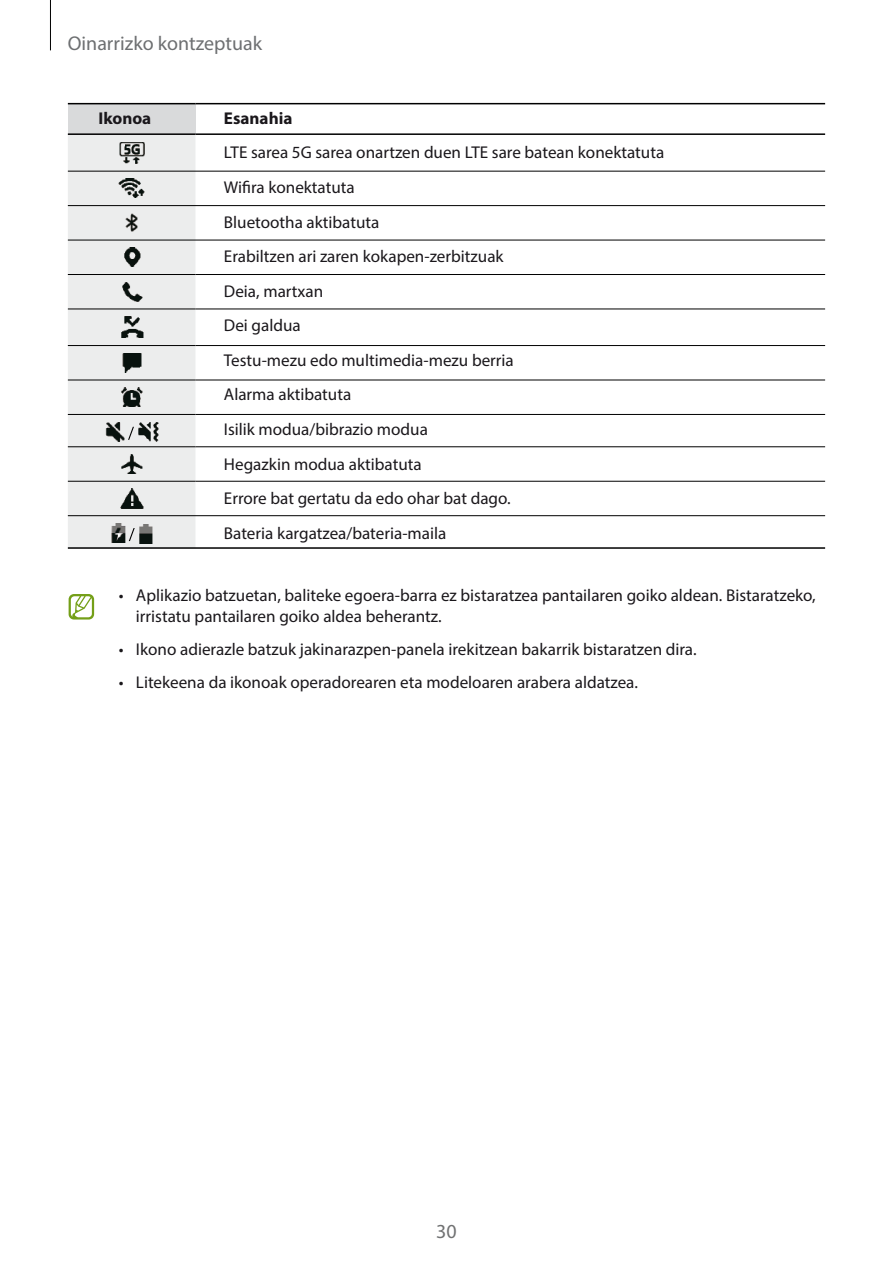
<style>
.page{position:relative;width:893px;height:1262px;background:#fff}
.page>*{position:absolute;margin:0;border:0;box-sizing:border-box;transform-origin:0 0}
.t1{font:19.95px "Myriad Pro";color:#6d6f71}
.t2{font:19.95px "Myriad Pro";color:#707172}
.t3{font:17.1px/34.5px "Myriad Pro";color:#1a171b}
.t4{font:700 17.1px "Myriad Pro";color:#1a171b}
</style>
<div class="page">
<div style="left:68px;top:104px;width:127px;height:30px;background:#d9dadb"></div>
<div style="left:68px;top:135px;width:127px;height:412px;background:#eceded"></div>
<hr style="left:68px;top:171px;width:127px;height:1px;background:#000">
<hr style="left:195px;top:171px;width:630px;height:1px;background:#000">
<hr style="left:68px;top:205px;width:127px;height:1px;background:#000">
<hr style="left:195px;top:205px;width:630px;height:1px;background:#000">
<hr style="left:68px;top:240px;width:127px;height:1px;background:#000">
<hr style="left:195px;top:240px;width:630px;height:1px;background:#000">
<hr style="left:68px;top:274px;width:127px;height:1px;background:#000">
<hr style="left:68px;top:308px;width:127px;height:1px;background:#000">
<hr style="left:68px;top:345px;width:127px;height:1px;background:#000">
<hr style="left:68px;top:379px;width:127px;height:1px;background:#000">
<hr style="left:195px;top:414px;width:630px;height:1px;background:#000">
<hr style="left:195px;top:446px;width:630px;height:1px;background:#000">
<hr style="left:68px;top:481px;width:127px;height:1px;background:#000">
<hr style="left:68px;top:547px;width:127px;height:2px;background:#000">
<hr style="left:195px;top:547px;width:630px;height:2px;background:#000">
<hr style="left:195px;top:345px;width:630px;height:1px;background:#000">
<hr style="left:195px;top:379px;width:630px;height:1px;background:#000">
<hr style="left:195px;top:274px;width:630px;height:1px;background:#000">
<hr style="left:195px;top:308px;width:630px;height:1px;background:#000">
<hr style="left:68px;top:446px;width:127px;height:1px;background:#000">
<hr style="left:195px;top:103px;width:630px;height:1px;background:#000">
<hr style="left:195px;top:133px;width:630px;height:2px;background:#000">
<hr style="left:68px;top:414px;width:127px;height:1px;background:#000">
<hr style="left:195px;top:481px;width:630px;height:1px;background:#000">
<hr style="left:195px;top:515px;width:630px;height:1px;background:#000">
<hr style="left:68px;top:515px;width:127px;height:1px;background:#000">
<hr style="left:68px;top:103px;width:127px;height:1px;background:#000">
<hr style="left:68px;top:133px;width:127px;height:2px;background:#000">
<img style="left:119px;top:142px;width:26px;height:21px">
<img style="left:118px;top:179px;width:27px;height:19px">
<img style="left:125px;top:213px;width:13px;height:19px">
<img style="left:123px;top:248px;width:18px;height:19px">
<img style="left:121px;top:282px;width:21px;height:19px">
<img style="left:120px;top:316px;width:24px;height:22px">
<img style="left:122px;top:353px;width:20px;height:19px">
<img style="left:120px;top:388px;width:23px;height:19px">
<img style="left:105px;top:422px;width:20px;height:19px">
<svg style="left:128px;top:427px;width:6px;height:13px"></svg>
<img style="left:137px;top:422px;width:22px;height:19px">
<img style="left:120px;top:454px;width:23px;height:19px">
<img style="left:119px;top:489px;width:25px;height:19px">
<img style="left:110px;top:523px;width:15px;height:19px">
<svg style="left:129px;top:528px;width:6px;height:13px"></svg>
<img style="left:138px;top:524px;width:15px;height:19px">
<svg style="left:69px;top:594px;width:25px;height:25px"></svg>
<hr style="left:50px;top:0;width:1px;height:50px;background:#000">
<p class="t1" style="left:68px;top:31px;width:196px">Oinarrizko kontzeptuak</p>
<p class="t4" style="left:98px;top:107px;width:54px">Ikonoa</p>
<p class="t4" style="left:224px;top:107px;width:70px">Esanahia</p>
<p class="t3" style="left:224px;top:135px;width:442px">LTE sarea 5G sarea onartzen duen LTE sare batean konektatuta<br>Wifira konektatuta<br>Bluetootha aktibatuta<br>Erabiltzen ari zaren kokapen-zerbitzuak<br>Deia, martxan<br>Dei galdua<br>Testu-mezu edo multimedia-mezu berria<br>Alarma aktibatuta<br>Isilik modua/bibrazio modua<br>Hegazkin modua aktibatuta<br>Errore bat gertatu da edo ohar bat dago.<br>Bateria kargatzea/bateria-maila</p>
<p class="t3" style="left:136px;top:585px;width:681px;line-height:20.5px;text-indent:-17px">• Aplikazio batzuetan, baliteke egoera-barra ez bistaratzea pantailaren goiko aldean. Bistaratzeko, irristatu pantailaren goiko aldea beherantz.</p>
<p class="t3" style="left:119px;top:631px;width:579px">• Ikono adierazle batzuk jakinarazpen-panela irekitzean bakarrik bistaratzen dira.</p>
<p class="t3" style="left:119px;top:665px;width:520px">• Litekeena da ikonoak operadorearen eta modeloaren arabera aldatzea.</p>
<p class="t2" style="left:436px;top:1218px;width:22px">30</p>
</div>
